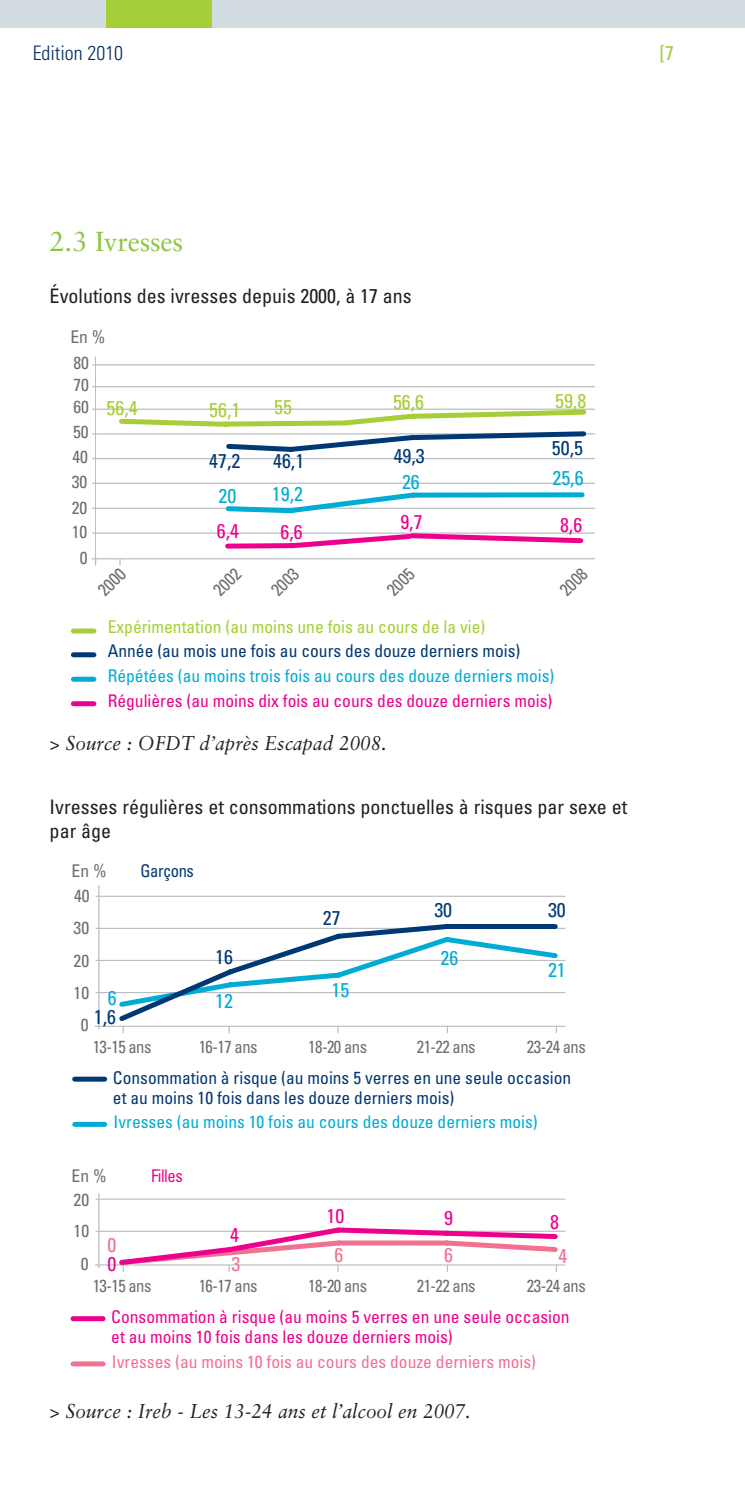
<style>
.page{position:relative;width:745px;height:1489px;background:#fff}
.page>*{position:absolute;margin:0;border:0;box-sizing:border-box;transform-origin:0 0}
.t1{font:27.5px "Sabon";letter-spacing:-.01em;color:#8cc63f}
.t2{font:condensed 20px/24px "Univers";color:#231f20}
.t3{font:italic 20px "Sabon";color:#231f20;scale:.95 1}
.t4{font:condensed 20px "Univers";color:#003874}
.t5{font:condensed 20px "Univers";color:#00acd4}
.t6{font:condensed 20px "Univers";color:#a6ce38}
.t7{font:condensed 20px "Univers";color:#ec008c}
.t8{font:300 condensed 20px "Univers";color:#002d63}
.t9{font:condensed 20px "Univers";color:#f27191}
.t10{font:condensed 17.5px/20px "Univers";color:#ec008c}
.t11{font:condensed 17.5px/20px "Univers";color:#003874}
.t12{font:condensed 17.5px "Univers";color:#00acd4}
.t13{font:condensed 17.5px "Univers";letter-spacing:-.03em;color:#6c6e70;scale:.95 1}
.t14{font:condensed 17.5px/31px "Univers";letter-spacing:-.03em;color:#6c6e70}
.t15{font:condensed 17.5px "Univers";color:#f27191}
.t16{font:condensed 17.5px "Univers";color:#a6ce38}
.t17{font:condensed 17.5px "Univers";letter-spacing:-.03em;color:#003874;scale:.95 1}
.t18{font:condensed 17.5px "Univers";color:#ec008c;scale:.95 1}
</style>
<div class="page">
<div style="left:0;top:0;width:106px;height:28px;background:#d2dce1"></div>
<div style="left:106px;top:0;width:107px;height:28px;background:#a6ce38"></div>
<div style="left:213px;top:0;width:531px;height:28px;background:#d2dce1"></div>
<hr style="left:95px;top:356px;width:1px;height:202px;background:#bbbdbf">
<hr style="left:95px;top:558px;width:499px;height:1px;background:#bbbdbf">
<svg style="left:92px;top:558px;width:4px;height:7px"></svg>
<hr style="left:92px;top:482px;width:502px;height:2px;background:#bbbdbf">
<hr style="left:92px;top:458px;width:502px;height:1px;background:#bbbdbf">
<hr style="left:92px;top:433px;width:502px;height:1px;background:#bbbdbf">
<hr style="left:92px;top:408px;width:502px;height:2px;background:#bbbdbf">
<hr style="left:92px;top:532px;width:502px;height:1px;background:#bbbdbf">
<hr style="left:92px;top:507px;width:502px;height:2px;background:#bbbdbf">
<hr style="left:92px;top:386px;width:502px;height:1px;background:#bbbdbf">
<hr style="left:92px;top:364px;width:502px;height:1px;background:#bbbdbf">
<svg style="left:116px;top:408px;width:472px;height:44px"></svg>
<svg style="left:223px;top:492px;width:363px;height:22px"></svg>
<svg style="left:222px;top:532px;width:363px;height:17px"></svg>
<div style="left:73px;top:652px;width:21px;height:5px;background:#003874"></div>
<div style="left:73px;top:628px;width:21px;height:5px;background:#a6ce38"></div>
<div style="left:73px;top:676px;width:21px;height:5px;background:#00acd4"></div>
<div style="left:73px;top:701px;width:21px;height:5px;background:#ec008c"></div>
<hr style="left:95px;top:991px;width:470px;height:2px;background:#bbbdbf">
<hr style="left:98px;top:885px;width:1px;height:141px;background:#bbbdbf">
<hr style="left:98px;top:1025px;width:467px;height:1px;background:#bbbdbf">
<svg style="left:446px;top:1026px;width:2px;height:7px"></svg>
<svg style="left:228px;top:1026px;width:2px;height:7px"></svg>
<svg style="left:122px;top:1026px;width:2px;height:7px"></svg>
<hr style="left:95px;top:959px;width:470px;height:2px;background:#bbbdbf">
<hr style="left:95px;top:927px;width:470px;height:1px;background:#bbbdbf">
<hr style="left:95px;top:895px;width:470px;height:1px;background:#bbbdbf">
<svg style="left:115px;top:924px;width:445px;height:97px"></svg>
<div style="left:75px;top:1076px;width:30px;height:5px;background:#003874"></div>
<div style="left:75px;top:1121px;width:30px;height:5px;background:#00acd4"></div>
<hr style="left:95px;top:1230px;width:470px;height:1px;background:#bbbdbf">
<hr style="left:98px;top:1193px;width:1px;height:71px;background:#bbbdbf">
<hr style="left:98px;top:1264px;width:467px;height:1px;background:#bbbdbf">
<hr style="left:95px;top:1198px;width:470px;height:1px;background:#bbbdbf">
<svg style="left:116px;top:1227px;width:444px;height:44px"></svg>
<svg style="left:73px;top:1316px;width:30px;height:4px"></svg>
<div style="left:73px;top:1361px;width:30px;height:5px;background:#f27191"></div>
<p class="t8" style="left:33px;top:46px;width:92px">Edition 2010</p>
<p class="t6" style="left:659px;top:46px;width:16px">[7</p>
<h1 class="t1" style="left:50px;top:230px;width:135px">2.3 Ivresses</h1>
<p class="t2" style="left:50px;top:285px;width:363px">Évolutions des ivresses depuis 2000, à 17 ans</p>
<p class="t14" style="left:70px;top:322px;width:37px">En %</p>
<p class="t14" style="left:73px;top:349px;width:17px">80</p>
<p class="t14" style="left:73px;top:370px;width:17px">70</p>
<p class="t14" style="left:73px;top:393px;width:17px">60</p>
<p class="t14" style="left:73px;top:417px;width:17px">50</p>
<p class="t14" style="left:72px;top:442px;width:17px">40</p>
<p class="t14" style="left:72px;top:468px;width:17px">30</p>
<p class="t14" style="left:72px;top:518px;width:17px">10</p>
<p class="t14" style="left:72px;top:494px;width:17px">20</p>
<p class="t14" style="left:80px;top:543px;width:9px">0</p>
<p class="t6" style="left:107px;top:400px;width:33px">56,4</p>
<p class="t6" style="left:209px;top:402px;width:33px">56,1</p>
<p class="t6" style="left:393px;top:394px;width:33px">56,6</p>
<p class="t6" style="left:554px;top:393px;width:33px">59,8</p>
<p class="t6" style="left:274px;top:399px;width:19px">55</p>
<p class="t4" style="left:209px;top:453px;width:33px">47,2</p>
<p class="t4" style="left:273px;top:453px;width:33px">46,1</p>
<p class="t4" style="left:393px;top:448px;width:33px">49,3</p>
<p class="t4" style="left:551px;top:440px;width:33px">50,5</p>
<p class="t5" style="left:402px;top:474px;width:19px">26</p>
<p class="t5" style="left:552px;top:470px;width:33px">25,6</p>
<p class="t5" style="left:218px;top:489px;width:19px">20</p>
<p class="t5" style="left:272px;top:487px;width:33px">19,2</p>
<p class="t14" style="left:91px;top:582px;width:33px;rotate:-45deg">2000</p>
<p class="t7" style="left:217px;top:524px;width:24px">6,4</p>
<p class="t7" style="left:280px;top:525px;width:24px">6,6</p>
<p class="t7" style="left:400px;top:515px;width:24px">9,7</p>
<p class="t7" style="left:559px;top:518px;width:24px">8,6</p>
<p class="t14" style="left:206px;top:582px;width:33px;rotate:-45deg">2002</p>
<p class="t14" style="left:264px;top:582px;width:33px;rotate:-45deg">2003</p>
<p class="t14" style="left:379px;top:582px;width:33px;rotate:-45deg">2005</p>
<p class="t14" style="left:552px;top:582px;width:33px;rotate:-45deg">2008</p>
<p class="t16" style="left:108px;top:620px;width:379px">Expérimentation (au moins une fois au cours de la vie)</p>
<p class="t11" style="left:108px;top:642px;width:414px">Année (au mois une fois au cours des douze derniers mois)</p>
<p class="t12" style="left:108px;top:669px;width:448px">Répétées (au moins trois fois au cours des douze derniers mois)</p>
<p class="t10" style="left:108px;top:691px;width:446px">Régulières (au moins dix fois au cours des douze derniers mois)</p>
<p class="t3" style="left:50px;top:734px;width:356px">&gt; Source : OFDT d’après Escapad 2008.</p>
<p class="t2" style="left:50px;top:796px;width:578px">Ivresses régulières et consommations ponctuelles à risques par sexe et par âge</p>
<p class="t14" style="left:72px;top:857px;width:37px">En %</p>
<p class="t14" style="left:74px;top:881px;width:17px">40</p>
<p class="t14" style="left:73px;top:913px;width:17px">30</p>
<p class="t17" style="left:140px;top:864px;width:58px">Garçons</p>
<p class="t14" style="left:74px;top:947px;width:17px">20<br>10</p>
<p class="t4" style="left:215px;top:949px;width:19px">16</p>
<p class="t5" style="left:108px;top:990px;width:10px">6</p>
<p class="t5" style="left:215px;top:993px;width:19px">12</p>
<p class="t4" style="left:94px;top:1009px;width:24px">1,6</p>
<p class="t14" style="left:81px;top:1011px;width:9px">0</p>
<p class="t4" style="left:323px;top:910px;width:19px">27</p>
<p class="t5" style="left:331px;top:982px;width:19px">15</p>
<p class="t4" style="left:434px;top:903px;width:19px">30</p>
<p class="t4" style="left:547px;top:903px;width:19px">30</p>
<p class="t5" style="left:440px;top:950px;width:19px">26</p>
<p class="t5" style="left:547px;top:962px;width:19px">21</p>
<p class="t13" style="left:93px;top:1040px;width:63px">13-15 ans</p>
<p class="t13" style="left:199px;top:1040px;width:63px">16-17 ans</p>
<p class="t13" style="left:308px;top:1040px;width:63px">18-20 ans</p>
<p class="t13" style="left:416px;top:1040px;width:63px">21-22 ans</p>
<p class="t13" style="left:526px;top:1040px;width:63px">23-24 ans</p>
<p class="t11" style="left:113px;top:1069px;width:459px">Consommation à risque (au moins 5 verres en une seule occasion et au moins 10 fois dans les douze derniers mois)</p>
<p class="t12" style="left:113px;top:1115px;width:425px">Ivresses (au moins 10 fois au cours des douze derniers mois)</p>
<p class="t14" style="left:72px;top:1162px;width:37px">En %</p>
<p class="t18" style="left:151px;top:1169px;width:35px">Filles</p>
<p class="t14" style="left:74px;top:1185px;width:17px">20<br>10</p>
<p class="t14" style="left:81px;top:1249px;width:9px">0</p>
<p class="t9" style="left:107px;top:1237px;width:10px">0</p>
<p class="t7" style="left:107px;top:1256px;width:10px">0</p>
<p class="t7" style="left:230px;top:1227px;width:10px">4</p>
<p class="t9" style="left:231px;top:1256px;width:10px">3</p>
<p class="t7" style="left:326px;top:1208px;width:19px">10</p>
<p class="t7" style="left:444px;top:1210px;width:10px">9</p>
<p class="t7" style="left:550px;top:1214px;width:10px">8</p>
<p class="t9" style="left:334px;top:1247px;width:10px">6</p>
<p class="t9" style="left:444px;top:1247px;width:10px">6</p>
<p class="t9" style="left:558px;top:1248px;width:10px">4</p>
<p class="t13" style="left:93px;top:1279px;width:63px">13-15 ans</p>
<p class="t13" style="left:199px;top:1279px;width:63px">16-17 ans</p>
<p class="t13" style="left:308px;top:1279px;width:63px">18-20 ans</p>
<p class="t13" style="left:416px;top:1279px;width:63px">21-22 ans</p>
<p class="t13" style="left:526px;top:1279px;width:63px">23-24 ans</p>
<p class="t10" style="left:111px;top:1308px;width:459px">Consommation à risque (au moins 5 verres en une seule occasion et au moins 10 fois dans les douze derniers mois)</p>
<p class="t15" style="left:112px;top:1354px;width:425px">Ivresses (au moins 10 fois au cours des douze derniers mois)</p>
<p class="t3" style="left:50px;top:1402px;width:444px">&gt; Source : Ireb - Les 13-24 ans et l’alcool en 2007.</p>
</div>
